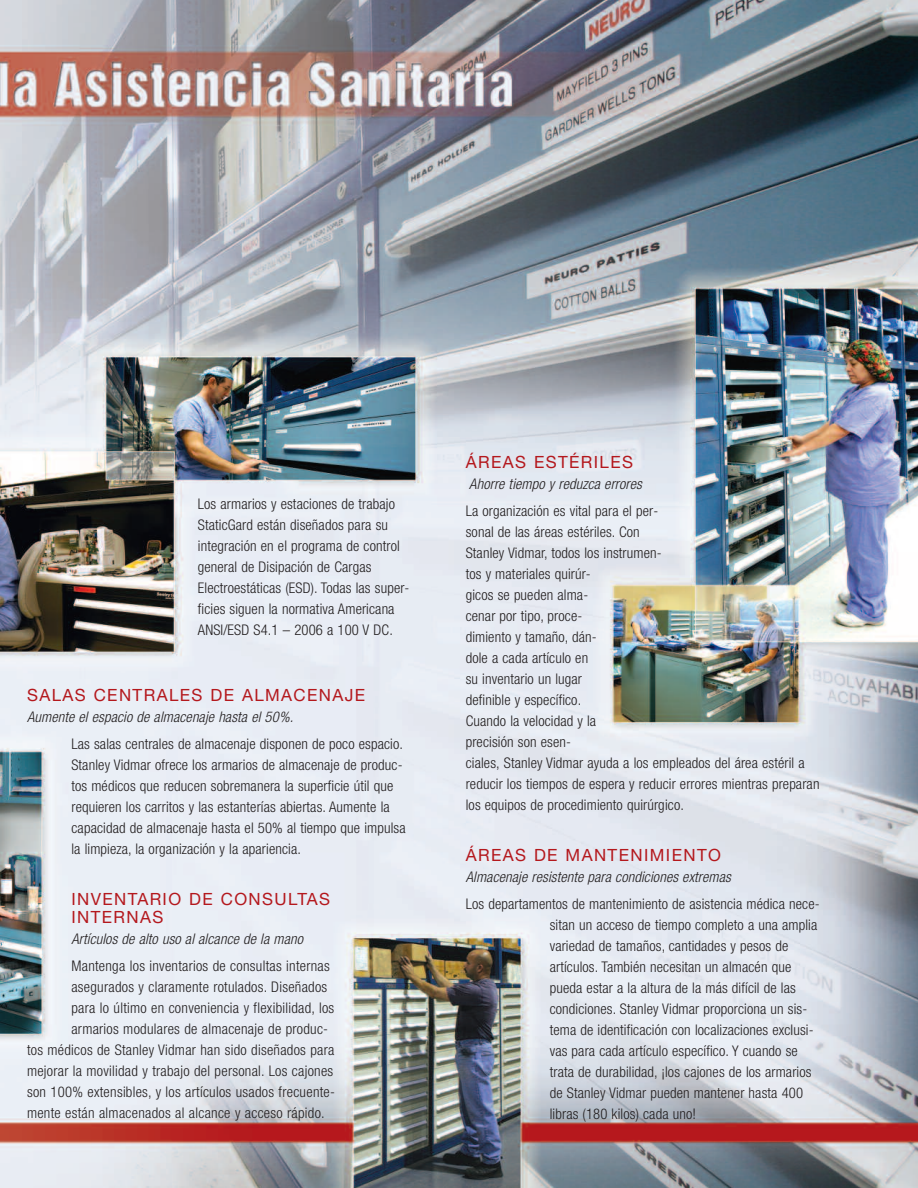
<style>
.page{position:relative;width:918px;height:1188px;background:#fff}
.page>*{position:absolute;margin:0;border:0;box-sizing:border-box;transform-origin:0 0}
.t1{font:16.8px/18px "Helvetica Neue";letter-spacing:.085em;color:#b4181d}
.t2{font:300 condensed 14.7px/21px "Helvetica Neue";letter-spacing:.01em;color:#231f20}
.t3{font:italic 300 condensed 14.7px "Helvetica Neue";letter-spacing:.01em;color:#231f20}
</style>
<div class="page">
<img style="left:0;top:0;width:918px;height:1188px">
<p class="t2" style="left:198px;top:495px;width:213px">Los armarios y estaciones de trabajo StaticGard están diseñados para su integración en el programa de control general de Disipación de Cargas Electroestáticas (ESD). Todas las super&shy;ficies siguen la normativa Americana ANSI/ESD S4.1 – 2006 a 100 V DC.</p>
<p class="t1" style="left:27px;top:686px;width:340px">SALAS CENTRALES DE ALMACENAJE</p>
<p class="t3" style="left:27px;top:712px;width:268px">Aumente el espacio de almacenaje hasta el 50%.</p>
<p class="t2" style="left:71px;top:735px;width:336px">Las salas centrales de almacenaje disponen de poco espacio.<br>Stanley Vidmar ofrece los armarios de almacenaje de produc&shy;tos médicos que reducen sobremanera la superficie útil que requieren los carritos y las estanterías abiertas. Aumente la capacidad de almacenaje hasta el 50% al tiempo que impulsa la limpieza, la organización y la apariencia.</p>
<p class="t1" style="left:71px;top:890px;width:260px">INVENTARIO DE CONSULTAS<br>INTERNAS</p>
<p class="t3" style="left:71px;top:933px;width:233px">Artículos de alto uso al alcance de la mano</p>
<p class="t2" style="left:71px;top:956px;width:260px">Mantenga los inventarios de consultas internas</p>
<p class="t2" style="left:71px;top:977px;width:257px">asegurados y claramente rotulados. Diseñados</p>
<p class="t2" style="left:71px;top:998px;width:264px">para lo último en conveniencia y flexibilidad, los</p>
<p class="t2" style="left:71px;top:1019px;width:258px">armarios modulares de almacenaje de produc-</p>
<p class="t2" style="left:27px;top:1040px;width:309px">tos médicos de Stanley Vidmar han sido diseñados para</p>
<p class="t2" style="left:27px;top:1061px;width:308px">mejorar la movilidad y trabajo del personal. Los cajones</p>
<p class="t2" style="left:27px;top:1082px;width:310px">son 100% extensibles, y los artículos usados frecuente-</p>
<p class="t2" style="left:27px;top:1103px;width:299px">mente están almacenados al alcance y acceso rápido.</p>
<p class="t1" style="left:466px;top:453px;width:169px">ÁREAS ESTÉRILES</p>
<p class="t3" style="left:469px;top:479px;width:174px">Ahorre tiempo y reduzca errores</p>
<p class="t2" style="left:466px;top:502px;width:355px">La organización es vital para el per-<br>sonal de las áreas estériles. Con<br>Stanley Vidmar, todos los instrumen-<br>tos y materiales quirúr-<br>gicos se pueden alma-<br>cenar por tipo, proce-<br>dimiento y tamaño, dán-<br>dole a cada artículo en<br>su inventario un lugar<br>definible y específico.<br>Cuando la velocidad y la<br>precisión son esen-<br>ciales, Stanley Vidmar ayuda a los empleados del área estéril a reducir los tiempos de espera y reducir errores mientras preparan los equipos de procedimiento quirúrgico.</p>
<p class="t1" style="left:466px;top:846px;width:257px">ÁREAS DE MANTENIMIENTO</p>
<p class="t3" style="left:466px;top:871px;width:267px">Almacenaje resistente para condiciones extremas</p>
<p class="t2" style="left:550px;top:894px;width:271px;text-indent:-84px">Los departamentos de mantenimiento de asistencia médica nece&shy;sitan un acceso de tiempo completo a una amplia variedad de tamaños, cantidades y pesos de artículos. También necesitan un almacén que pueda estar a la altura de la más difícil de las condiciones. Stanley Vidmar proporciona un sis&shy;tema de identificación con localizaciones exclusi&shy;vas para cada artículo específico. Y cuando se trata de durabilidad, ¡los cajones de los armarios de Stanley Vidmar pueden mantener hasta 400 libras (180 kilos) cada uno!</p>
</div>
